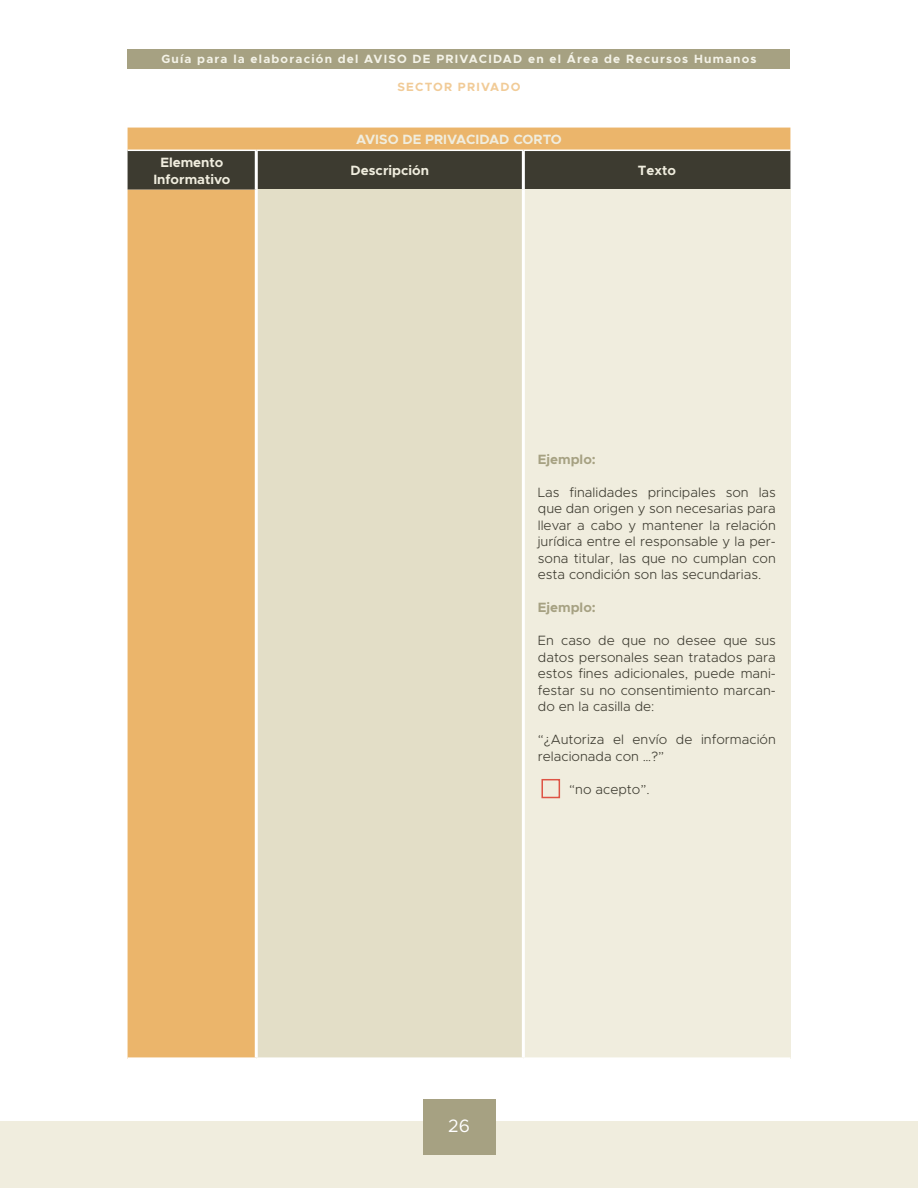
<style>
.page{position:relative;width:918px;height:1188px;background:#fff}
.page>*{position:absolute;margin:0;border:0;box-sizing:border-box;transform-origin:0 0}
.t1{font:18px "Metropolis";color:#fff}
.t2{font:300 13.5px/16.5px "Metropolis";color:#3d3b30;text-align:justify}
.t3{font:700 13.5px/16.5px "Metropolis";color:#f0edde;text-align:center}
.t4{font:700 13.5px "Metropolis";color:#a6a182}
.t5{font:700 12px "Metropolis";letter-spacing:.1em;color:#f4f3e8}
.t6{font:700 12px "Metropolis";letter-spacing:.1em;color:#f1cb97}
</style>
<div class="page">
<div style="left:0;top:1121px;width:918px;height:67px;background:#f0edde"></div>
<div style="left:423px;top:1099px;width:72px;height:56px;background:#a6a182"></div>
<div style="left:128px;top:49px;width:662px;height:20px;background:#a6a182"></div>
<div style="left:128px;top:128px;width:662px;height:929px;background:#ebb56b"></div>
<div style="left:128px;top:151px;width:662px;height:39px;background:#3d3b30"></div>
<div style="left:256px;top:190px;width:267px;height:869px;background:#e3dec7"></div>
<div style="left:523px;top:190px;width:267px;height:869px;background:#f0edde"></div>
<hr style="left:255px;top:151px;width:3px;height:39px;background:#fff">
<hr style="left:522px;top:151px;width:3px;height:39px;background:#fff">
<hr style="left:255px;top:190px;width:3px;height:867px;background:#fff">
<hr style="left:522px;top:190px;width:3px;height:867px;background:#fff">
<hr style="left:256px;top:1057px;width:267px;height:3px;background:#fff">
<hr style="left:523px;top:1057px;width:267px;height:3px;background:#fff">
<hr style="left:128px;top:150px;width:128px;height:1px;background:#fff">
<hr style="left:256px;top:150px;width:267px;height:1px;background:#fff">
<hr style="left:523px;top:150px;width:267px;height:1px;background:#fff">
<div style="left:541px;top:779px;width:19px;height:19px;border:2px solid #de5445"></div>
<p class="t5" style="left:161px;top:51px;width:597px">Guía para la elaboración del AVISO DE PRIVACIDAD en el Área de Recursos Humanos</p>
<p class="t6" style="left:397px;top:80px;width:125px">SECTOR PRIVADO</p>
<p class="t3" style="left:356px;top:131px;width:207px">AVISO DE PRIVACIDAD CORTO</p>
<p class="t3" style="left:153px;top:154px;width:79px">Elemento<br>Informativo</p>
<p class="t3" style="left:351px;top:162px;width:80px">Descripción</p>
<p class="t3" style="left:638px;top:162px;width:40px">Texto</p>
<p class="t4" style="left:538px;top:451px;width:59px">Ejemplo:</p>
<p class="t2" style="left:538px;top:484px;width:240px">Las finalidades principales son las que dan origen y son necesarias para llevar a cabo y mantener la relación jurídica entre el responsable y la per&shy;sona titular, las que no cumplan con esta condición son las secundarias.</p>
<p class="t4" style="left:538px;top:599px;width:59px">Ejemplo:</p>
<p class="t2" style="left:538px;top:632px;width:240px">En caso de que no desee que sus datos personales sean tratados para estos fines adicionales, puede mani&shy;festar su no consentimiento marcan&shy;do en la casilla de:</p>
<p class="t2" style="left:538px;top:731px;width:240px">“¿Autoriza el envío de información relacionada con …?”</p>
<p class="t2" style="left:569px;top:781px;width:82px">“no acepto”.</p>
<h1 class="t1" style="left:448px;top:1114px;width:23px">26</h1>
</div>
